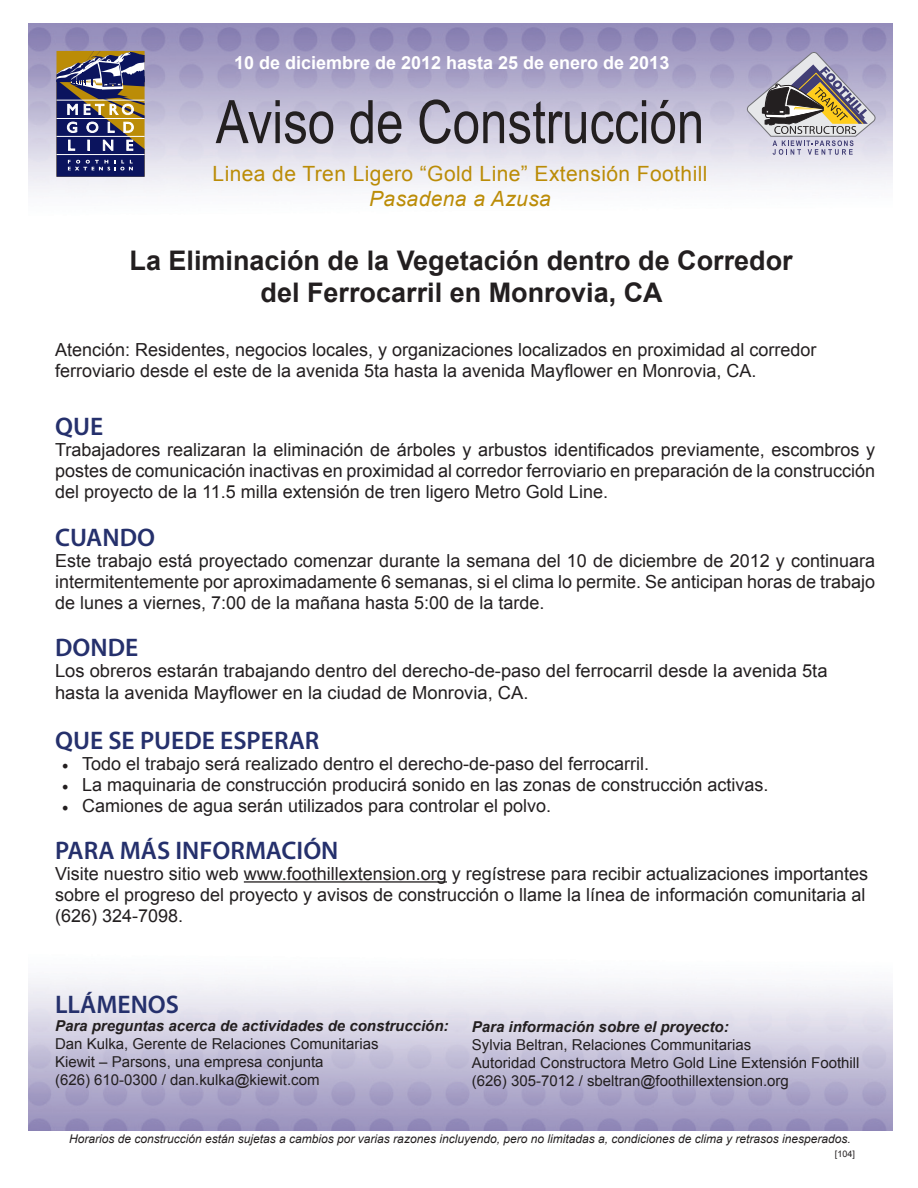
<style>
.page{position:relative;width:918px;height:1188px;background:#fff}
.page>*{position:absolute;margin:0;border:0;box-sizing:border-box;transform-origin:0 0}
.Heading{font:60px "Arial Narrow";color:#231f20}
.t1{font:700 27px/32.4px "Arial";color:#231f20;text-align:center}
.Subheading{font:600 25.5px "Myriad Pro";color:#25306c}
.t2{font:21px "Arial";letter-spacing:.02em;color:#bb8c07}
.t3{font:italic 21px "Arial";letter-spacing:.02em;color:#bb8c07}
.t4{font:18px/21px "Arial";color:#231f20}
.t5{font:700 18px "Arial";color:#fff}
.Subheading-2{font:15px/18px "Arial";color:#231f20}
.t6{font:italic 12px "Arial";color:#231f20}
.t7{font:9px "Arial";color:#231f20}
.s1{font-family:"Minion Pro"}
.s2{font-weight:700;font-style:italic}
</style>
<div class="page">
<img style="left:28px;top:24px;width:864px;height:165px">
<hr style="left:56px;top:154px;width:89px;height:1px;background:#fff">
<hr style="left:56px;top:136px;width:89px;height:1px;background:#fff">
<svg style="left:57px;top:51px;width:88px;height:126px;background:#5d5868"></svg>
<hr style="left:244px;top:881px;width:203px;height:2px;background:#231f20">
<svg style="left:747px;top:52px;width:128px;height:103px;background:#a9a3aa"></svg>
<p class="t5" style="left:234px;top:50px;width:437px">10 de diciembre de 2012 hasta 25 de enero de 2013</p>
<p class="Heading" style="left:216px;top:78px;width:490px">Aviso de Construcción</p>
<p class="t2" style="left:213px;top:160px;width:496px">Linea de Tren Ligero “Gold Line” Extensión Foothill</p>
<p class="t3" style="left:369px;top:185px;width:183px">Pasadena a Azusa</p>
<p class="t1" style="left:130px;top:245px;width:665px">La Eliminación de la Vegetación dentro de Corredor del Ferrocarril en Monrovia, CA</p>
<p class="t4" style="left:55px;top:339px;width:763px">Atención: Residentes, negocios locales, y organizaciones localizados en proximidad al corredor ferroviario desde el este de la avenida 5ta hasta la avenida Mayflower en Monrovia, CA.</p>
<p class="Subheading" style="left:55px;top:411px;width:50px">QUE</p>
<p class="t4" style="left:55px;top:440px;width:822px;text-align:justify">Trabajadores realizaran la eliminación de árboles y arbustos identificados previamente, escombros y postes de comunicación inactivas en proximidad al corredor ferroviario en preparación de la construcción del proyecto de la 11.5 milla extensión de tren ligero Metro Gold Line.</p>
<p class="Subheading" style="left:55px;top:521px;width:101px">CUANDO</p>
<p class="t4" style="left:55px;top:550px;width:822px;text-align:justify">Este trabajo está proyectado comenzar durante la semana del 10 de diciembre de 2012 y continuara intermitentemente por aproximadamente 6 semanas, si el clima lo permite. Se anticipan horas de trabajo de lunes a viernes, 7:00 de la mañana hasta 5:00 de la tarde.</p>
<p class="Subheading" style="left:55px;top:631px;width:85px">DONDE</p>
<p class="t4" style="left:55px;top:659px;width:774px;line-height:22.5px">Los obreros estarán trabajando dentro del derecho-de-paso del ferrocarril desde la avenida 5ta hasta la avenida Mayflower en la ciudad de Monrovia, CA.</p>
<p class="Subheading" style="left:55px;top:724px;width:266px">QUE SE PUEDE ESPERAR</p>
<p class="t4" style="left:62px;top:753px;width:589px"><span class="s1">•</span> Todo el trabajo será realizado dentro el derecho-de-paso del ferrocarril.</p>
<p class="t4" style="left:62px;top:774px;width:708px"><span class="s1">•</span> La maquinaria de construcción producirá sonido en las zonas de construcción activas.</p>
<p class="t4" style="left:62px;top:795px;width:491px"><span class="s1">•</span> Camiones de agua serán utilizados para controlar el polvo.</p>
<p class="Subheading" style="left:55px;top:834px;width:285px">PARA MÁS INFORMACIÓN</p>
<p class="t4" style="left:55px;top:863px;width:815px">Visite nuestro sitio web www.foothillextension.org y regístrese para recibir actualizaciones importantes sobre el progreso del proyecto y avisos de construcción o llame la línea de información comunitaria al (626) 324-7098.</p>
<p class="Subheading" style="left:55px;top:988px;width:126px">LLÁMENOS</p>
<p class="Subheading-2" style="left:55px;top:1016px;width:395px"><span class="s2">Para preguntas acerca de actividades de construcción:<br></span>Dan Kulka, Gerente de Relaciones Comunitarias<br>Kiewit – Parsons, una empresa conjunta<br>(626) 610-0300 / dan.kulka@kiewit.com</p>
<p class="Subheading-2" style="left:472px;top:1017px;width:389px"><span class="s2">Para información sobre el proyecto:<br></span>Sylvia Beltran, Relaciones Communitarias<br>Autoridad Constructora Metro Gold Line Extensión Foothill (626) 305-7012 / sbeltran@foothillextension.org</p>
<p class="t6" style="left:69px;top:1131px;width:783px">Horarios de construcción están sujetas a cambios por varias razones incluyendo, pero no limitadas a, condiciones de clima y retrasos inesperados.</p>
<p class="t7" style="left:835px;top:1148px;width:22px">[104]</p>
</div>
